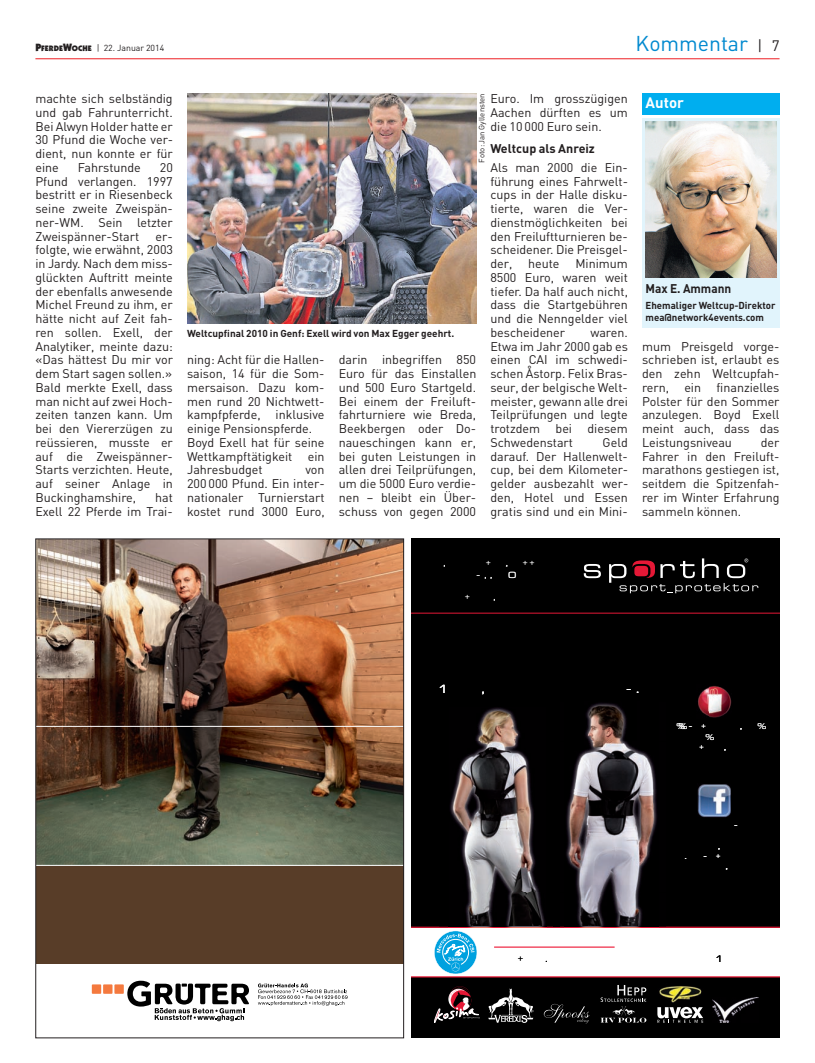
<style>
.page{position:relative;width:815px;height:1063px;background:#fff}
.page>*{position:absolute;margin:0;border:0;box-sizing:border-box;transform-origin:0 0}
.t1{font:21.25px "DIN";color:#0089cf}
.t2{font:700 15px "DIN";color:#fff}
.t3{font:12.5px/13.8px "DIN";color:#231f20;text-align:justify}
.t4{font:700 12.5px "DIN";color:#231f20;scale:.95 1}
.t5{font:12.25px "Eurostile Extended Roman+T42";color:#fff}
.t6{font:700 10px/12.5px "DIN";color:#231f20}
.t7{font:9.25px "Eurostile Extended Roman+T42";color:#fff}
.t8{font:8.75px "DIN";color:#231f20}
.t9{font:8.62px "Eurostile Extended Roman+T42";color:#fff}
.t10{font:7.75px "DIN";color:#231f20}
.s1{font-family:"Itc Kabel";font-weight:900;font-size:10.62px}
.s2{font-family:"Itc Kabel";font-weight:900;font-size:8px}
.s3{font-size:15px;color:#231f20}
.s4{font-weight:700}
</style>
<div class="page">
<hr style="left:35px;top:58px;width:745px;height:1px;background:#ee1d23">
<div style="left:642px;top:118px;width:138px;height:209px;background:#e1f4fc"></div>
<img style="left:646px;top:122px;width:130px;height:155px">
<div style="left:642px;top:93px;width:138px;height:21px;background:#00aeef"></div>
<div style="left:36px;top:539px;width:367px;height:499px;background:#583d28"></div>
<img style="left:37px;top:541px;width:365px;height:324px">
<hr style="left:36px;top:865px;width:367px;height:1px;background:#fff">
<hr style="left:36px;top:726px;width:367px;height:1px;background:#fff">
<div style="left:36px;top:964px;width:367px;height:74px;background:#fff"></div>
<div style="left:114px;top:984px;width:10px;height:10px;background:#f4793e"></div>
<div style="left:103px;top:984px;width:9px;height:10px;background:#f4793e"></div>
<div style="left:92px;top:984px;width:9px;height:10px;background:#f4793e"></div>
<svg style="left:127px;top:981px;width:122px;height:40px"></svg>
<svg style="left:258px;top:984px;width:90px;height:22px"></svg>
<div style="left:411px;top:539px;width:369px;height:499px;background:#000"></div>
<svg style="left:584px;top:564px;width:17px;height:14px"></svg>
<svg style="left:609px;top:558px;width:149px;height:35px"></svg>
<svg style="left:434px;top:986px;width:46px;height:37px"></svg>
<svg style="left:544px;top:1004px;width:46px;height:20px"></svg>
<svg style="left:657px;top:1007px;width:46px;height:16px"></svg>
<svg style="left:488px;top:988px;width:46px;height:35px"></svg>
<svg style="left:601px;top:985px;width:45px;height:38px"></svg>
<div style="left:411px;top:928px;width:369px;height:48px;background:#fff"></div>
<hr style="left:494px;top:947px;width:121px;height:1px;background:#ed1a38">
<hr style="left:411px;top:976px;width:369px;height:2px;background:#e51836">
<hr style="left:411px;top:927px;width:369px;height:1px;background:#e51836">
<hr style="left:411px;top:613px;width:369px;height:1px;background:#e51836">
<svg style="left:434px;top:931px;width:43px;height:43px"></svg>
<img style="left:450px;top:707px;width:95px;height:219px">
<img style="left:698px;top:686px;width:33px;height:32px">
<img style="left:566px;top:703px;width:91px;height:225px">
<img style="left:698px;top:784px;width:33px;height:33px">
<img style="left:468px;top:926px;width:77px;height:2px">
<img style="left:659px;top:986px;width:43px;height:16px">
<img style="left:712px;top:997px;width:47px;height:26px">
<img style="left:187px;top:93px;width:289px;height:230px">
<p class="t8" style="left:35px;top:43px;width:130px"><span class="s1">P</span><span class="s2">FERDE</span><span class="s1">W</span><span class="s2">OCHE</span> | 22. Januar 2014</p>
<p class="t1" style="left:636px;top:30px;width:145px">Kommentar <span class="s3">| 7</span></p>
<p class="t3" style="left:35px;top:91px;width:139px">machte sich selbständig und gab Fahrunterricht.<br>Bei Alwyn Holder hatte er 30 Pfund die Woche ver&shy;dient, nun konnte er für eine</p>
<p class="t3" style="left:35px;top:160px;width:139px;text-indent:124px">20<br>Pfund verlangen. 1997 bestritt er in Riesenbeck seine zweite Zweispän&shy;ner-WM. Sein letzter Zweispänner-Start</p>
<p class="t3" style="left:78px;top:160px;width:65px">Fahrstunde</p>
<p class="t3" style="left:35px;top:229px;width:139px;text-indent:120px">er&shy;folgte, wie erwähnt, 2003 in Jardy. Nach dem miss - glückten Auftritt meinte der ebenfalls anwesende Michel Freund zu ihm, er hätte nicht auf Zeit fah&shy;ren sollen. Exell, der Analytiker, meinte dazu: «Das hättest Du mir vor dem Start sagen sollen.» Bald merkte Exell, dass man nicht auf zwei Hoch&shy;zeiten tanzen kann. Um bei den Viererzügen zu reüssieren, musste er auf die Zweispänner-Starts verzichten. Heute, auf seiner Anlage in Buckinghamshire,</p>
<p class="t3" style="left:35px;top:490px;width:139px;text-align:right">hat<br>Exell 22 Pferde im Trai-</p>
<p class="t10" style="left:477px;top:163px;width:71px;rotate:-90deg">Foto: Jan Gyllensten</p>
<p class="t3" style="left:490px;top:91px;width:139px">Euro. Im grosszügigen Aachen dürften es um die 10 000 Euro sein.</p>
<p class="t3" style="left:490px;top:139px;width:139px;line-height:18.8px"><span class="s4">Weltcup als Anreiz<br></span>Als man 2000 die Ein-</p>
<p class="t3" style="left:490px;top:174px;width:139px">führung eines Fahrwelt&shy;cups in der Halle disku&shy;tierte, waren die Ver&shy;dienstmöglichkeiten bei den Freiluftturnieren be&shy;scheidener. Die Preisgel&shy;der,</p>
<p class="t3" style="left:490px;top:256px;width:139px;text-indent:85px">Minimum 8500 Euro, waren weit tiefer. Da half auch nicht, dass die Startgebühren und die Nenngelder viel bescheidener</p>
<p class="t3" style="left:528px;top:256px;width:33px">heute</p>
<p class="t6" style="left:187px;top:327px;width:269px">Weltcupfinal 2010 in Genf: Exell wird von Max Egger geehrt.</p>
<p class="t3" style="left:490px;top:325px;width:139px;text-indent:100px">waren.<br>Etwa im Jahr 2000 gab es einen CAI im schwedi&shy;schen Åstorp. Felix Bras&shy;seur, der belgische Welt&shy;meister, gewann alle drei Teilprüfungen und legte trotzdem bei diesem Schwedenstart</p>
<p class="t3" style="left:339px;top:353px;width:139px">darin inbegriffen 850<br>Euro für das Einstallen und 500 Euro Startgeld.<br>Bei einem der Freiluft&shy;fahrturniere wie Breda, Beekbergen oder Do&shy;naueschingen kann er, bei guten Leistungen in allen drei Teilprüfungen, um die 5000 Euro verdie&shy;nen – bleibt ein Über&shy;schuss von gegen 2000</p>
<p class="t3" style="left:187px;top:353px;width:139px;text-align:left">ning: Acht für die Hallen&shy;saison, 14 für die Som&shy;mersaison. Dazu kom&shy;men rund 20 Nichtwett&shy;kampfpferde, inklusive einige Pensionspferde.<br>Boyd Exell hat für seine<br>Wettkampftätigkeit ein<br>Jahresbudget</p>
<p class="t3" style="left:490px;top:435px;width:139px;text-indent:112px">Geld darauf. Der Hallenwelt&shy;cup, bei dem Kilometer&shy;gelder ausbezahlt wer&shy;den, Hotel und Essen gratis sind und ein Mini-</p>
<p class="t3" style="left:187px;top:463px;width:139px;text-indent:118px">von 200 000 Pfund. Ein inter&shy;nationaler Turnierstart kostet rund 3000 Euro,</p>
<p class="t2" style="left:646px;top:93px;width:40px">Autor</p>
<p class="t4" style="left:646px;top:280px;width:92px">Max E. Ammann</p>
<p class="t6" style="left:646px;top:299px;width:131px">Ehemaliger Weltcup-Direktor mea@network4events.com</p>
<p class="t3" style="left:642px;top:339px;width:139px">mum Preisgeld vorge&shy;schrieben ist, erlaubt es den zehn Weltcupfah&shy;rern, ein finanzielles Pols ter für den Sommer anzulegen. Boyd Exell meint auch, dass das Leistungsniveau</p>
<p class="t3" style="left:642px;top:435px;width:139px;text-indent:119px">der Fahrer in den Freiluft&shy;marathons gestiegen ist, seitdem die Spitzenfah&shy;rer im Winter Erfahrung sammeln können.</p>
<p class="t7" style="left:443px;top:559px;width:5px">,</p>
<p class="t7" style="left:486px;top:559px;width:6px">+</p>
<p class="t7" style="left:477px;top:570px;width:18px">-,,</p>
<p class="t7" style="left:493px;top:592px;width:7px">!,</p>
<p class="t7" style="left:505px;top:559px;width:7px">*,</p>
<p class="t7" style="left:523px;top:559px;width:13px">++</p>
<p class="t7" style="left:508px;top:570px;width:9px">0</p>
<p class="t5" style="left:439px;top:683px;width:12px">1*</p>
<p class="t5" style="left:616px;top:683px;width:28px">* -.&amp;</p>
<p class="t9" style="left:677px;top:722px;width:38px">%%-' + *</p>
<p class="t9" style="left:758px;top:722px;width:10px">%</p>
<p class="t9" style="left:700px;top:732px;width:16px">' %"'</p>
</div>
